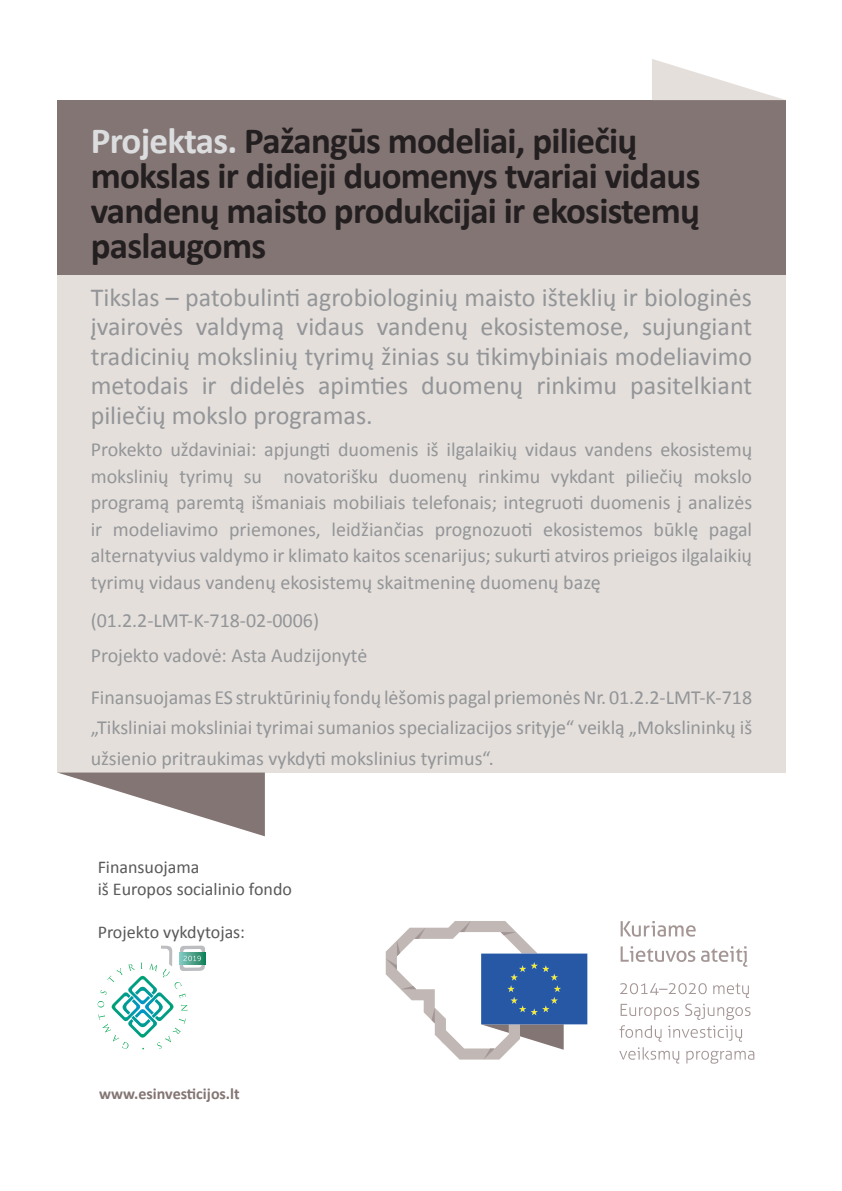
<style>
.page{position:relative;width:842px;height:1191px;background:#fff}
.page>*{position:absolute;margin:0;border:0;box-sizing:border-box;transform-origin:0 0}
.t1{font:700 37px/35px "Calibri";letter-spacing:-.02em;color:#231f20}
.t2{font:26px/29.5px "Calibri";color:#939598;text-align:justify}
.t3{font:20px/26.5px "Calibri";color:#939598;text-align:justify}
.t4{font:18px/21.6px "Calibri";color:#595959}
.t5{font:700 16px "Calibri";color:#837573}
.s1{color:#dcdddf}
</style>
<div class="page">
<div style="left:57px;top:272px;width:729px;height:500px;background:#e4dfdb"></div>
<div style="left:57px;top:100px;width:729px;height:174px;background:#837573"></div>
<svg style="left:57px;top:772px;width:208px;height:64px"></svg>
<svg style="left:652px;top:59px;width:133px;height:41px"></svg>
<svg style="left:386px;top:921px;width:201px;height:138px"></svg>
<svg style="left:619px;top:921px;width:135px;height:142px"></svg>
<div style="left:179px;top:952px;width:27px;height:12px;background:#098159"></div>
<svg style="left:98px;top:945px;width:107px;height:104px"></svg>
<h1 class="t1" style="left:91px;top:123px;width:611px"><span class="s1">Projektas.</span> Pažangūs modeliai, piliečių mokslas ir didieji duomenys tvariai vidaus vandenų maisto produkcijai ir ekosistemų paslaugoms</h1>
<p class="t2" style="left:91px;top:283px;width:663px">Tikslas – patobulinti agrobiologinių maisto išteklių ir biologinės įvairovės valdymą vidaus vandenų ekosistemose, sujungiant tradicinių mokslinių tyrimų žinias su tikimybiniais modeliavimo metodais ir didelės apimties duomenų rinkimu pasitelkiant piliečių mokslo programas.</p>
<p class="t3" style="left:91px;top:436px;width:663px">Prokekto uždaviniai: apjungti duomenis iš ilgalaikių vidaus vandens ekosistemų mokslinių tyrimų su novatorišku duomenų rinkimu vykdant piliečių mokslo programą paremtą išmaniais mobiliais telefonais; integruoti duomenis į analizės ir modeliavimo priemones, leidžiančias prognozuoti ekosistemos būklę pagal alternatyvius valdymo ir klimato kaitos scenarijus; sukurti atviros prieigos ilgalaikių tyrimų vidaus vandenų ekosistemų skaitmeninę duomenų bazę</p>
<p class="t3" style="left:91px;top:602px;width:278px;line-height:35px">(01.2.2-LMT-K-718-02-0006)<br>Projekto vadovė: Asta Audzijonytė</p>
<p class="t3" style="left:91px;top:682px;width:663px;line-height:30.5px">Finansuojamas ES struktūrinių fondų lėšomis pagal priemonės Nr. 01.2.2-LMT-K-718 „Tiksliniai moksliniai tyrimai sumanios specializacijos srityje“ veiklą „Mokslininkų iš užsienio pritraukimas vykdyti mokslinius tyrimus“.</p>
<p class="t4" style="left:98px;top:856px;width:196px">Finansuojama<br>iš Europos socialinio fondo</p>
<p class="t4" style="left:98px;top:921px;width:149px">Projekto vykdytojas:</p>
<p class="t5" style="left:99px;top:1084px;width:142px">www.esinvesticijos.lt</p>
</div>
